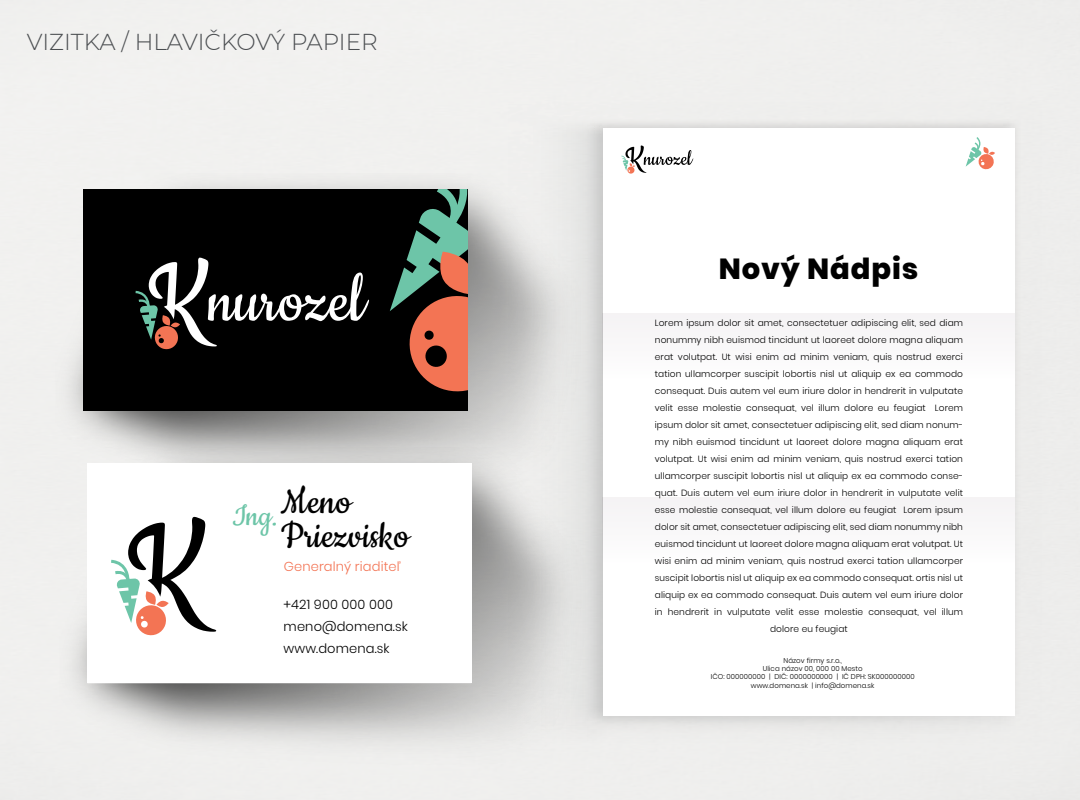
<style>
.page{position:relative;width:1080px;height:800px;background:#fff}
.page>*{position:absolute;margin:0;border:0;box-sizing:border-box;transform-origin:0 0}
.t1{font:42px/34px "Cookie";color:#000}
.t2{font:34px "Cookie";color:#6dc5a8}
.t3{font:800 29px "Poppins";letter-spacing:.03em;color:#000}
.t4{font:300 23px "Montserrat";color:#4b4e51}
.t5{font:300 13px/22px "Poppins";letter-spacing:.01em;color:#000}
.t6{font:300 13px "Poppins";letter-spacing:.01em;color:#f37454}
.t7{font:300 9px/17px "Poppins";letter-spacing:.01em;color:#000;text-align:center}
.t8{font:300 7px/8.4px "Poppins";letter-spacing:.01em;color:#000;text-align:center}
</style>
<div class="page">
<img style="left:56px;top:174px;width:453px;height:319px">
<img style="left:60px;top:447px;width:525px;height:320px">
<div style="left:83px;top:189px;width:384px;height:222px;background:#000"></div>
<div style="left:87px;top:464px;width:385px;height:219px;background:#fff"></div>
<svg style="left:509px;top:103px;width:533px;height:639px;background:#e3e3e2"></svg>
<div style="left:603px;top:128px;width:412px;height:587px;background:#fff"></div>
<div style="left:603px;top:314px;width:412px;height:66px;background:#f9f8f9"></div>
<div style="left:603px;top:498px;width:412px;height:66px;background:#f9f8f9"></div>
<svg style="left:390px;top:189px;width:77px;height:203px"></svg>
<svg style="left:966px;top:137px;width:29px;height:33px"></svg>
<svg style="left:136px;top:258px;width:233px;height:92px"></svg>
<svg style="left:111px;top:517px;width:105px;height:119px"></svg>
<svg style="left:621px;top:145px;width:72px;height:29px"></svg>
<h3 class="t4" style="left:27px;top:26px;width:352px">VIZITKA / HLAVIČKOVÝ PAPIER</h3>
<h1 class="t1" style="left:281px;top:486px;width:130px">Meno<br>Priezvisko</h1>
<h3 class="t6" style="left:284px;top:559px;width:118px">Generalný riaditeľ</h3>
<h2 class="t2" style="left:232px;top:499px;width:47px">Ing.</h2>
<h3 class="t5" style="left:284px;top:593px;width:126px">+421 900 000 000 meno@domena.sk www.domena.sk</h3>
<h3 class="t3" style="left:719px;top:252px;width:201px">Nový Nádpis</h3>
<p class="t7" style="left:655px;top:315px;width:310px">Lorem ipsum dolor sit amet, consectetuer adipiscing elit, sed diam nonummy nibh euismod tincidunt ut laoreet dolore magna aliquam erat volutpat. Ut wisi enim ad minim veniam, quis nostrud exerci tation ullamcorper suscipit lobortis nisl ut aliquip ex ea commodo consequat. Duis autem vel eum iriure dolor in hendrerit in vulputate velit esse molestie consequat, vel illum dolore eu feugiat Lorem ipsum dolor sit amet, consectetuer adipiscing elit, sed diam nonum&shy;my nibh euismod tincidunt ut laoreet dolore magna aliquam erat volutpat. Ut wisi enim ad minim veniam, quis nostrud exerci tation ullamcorper suscipit lobortis nisl ut aliquip ex ea commodo conse&shy;quat. Duis autem vel eum iriure dolor in hendrerit in vulputate velit esse molestie consequat, vel illum dolore eu feugiat Lorem ipsum dolor sit amet, consectetuer adipiscing elit, sed diam nonummy nibh euismod tincidunt ut laoreet dolore magna aliquam erat volutpat. Ut wisi enim ad minim veniam, quis nostrud exerci tation ullamcorper suscipit lobortis nisl ut aliquip ex ea commodo consequat. ortis nisl ut aliquip ex ea commodo consequat. Duis autem vel eum iriure dolor in hendrerit in vulputate velit esse molestie consequat, vel illum dolore eu feugiat</p>
<p class="t8" style="left:711px;top:656px;width:205px">Názov firmy s.r.o.,<br>Ulica názov 00, 000 00 Mesto<br>IČO: 000000000 | DIČ: 0000000000 | IČ DPH: SK000000000 www.domena.sk | info@domena.sk</p>
</div>
